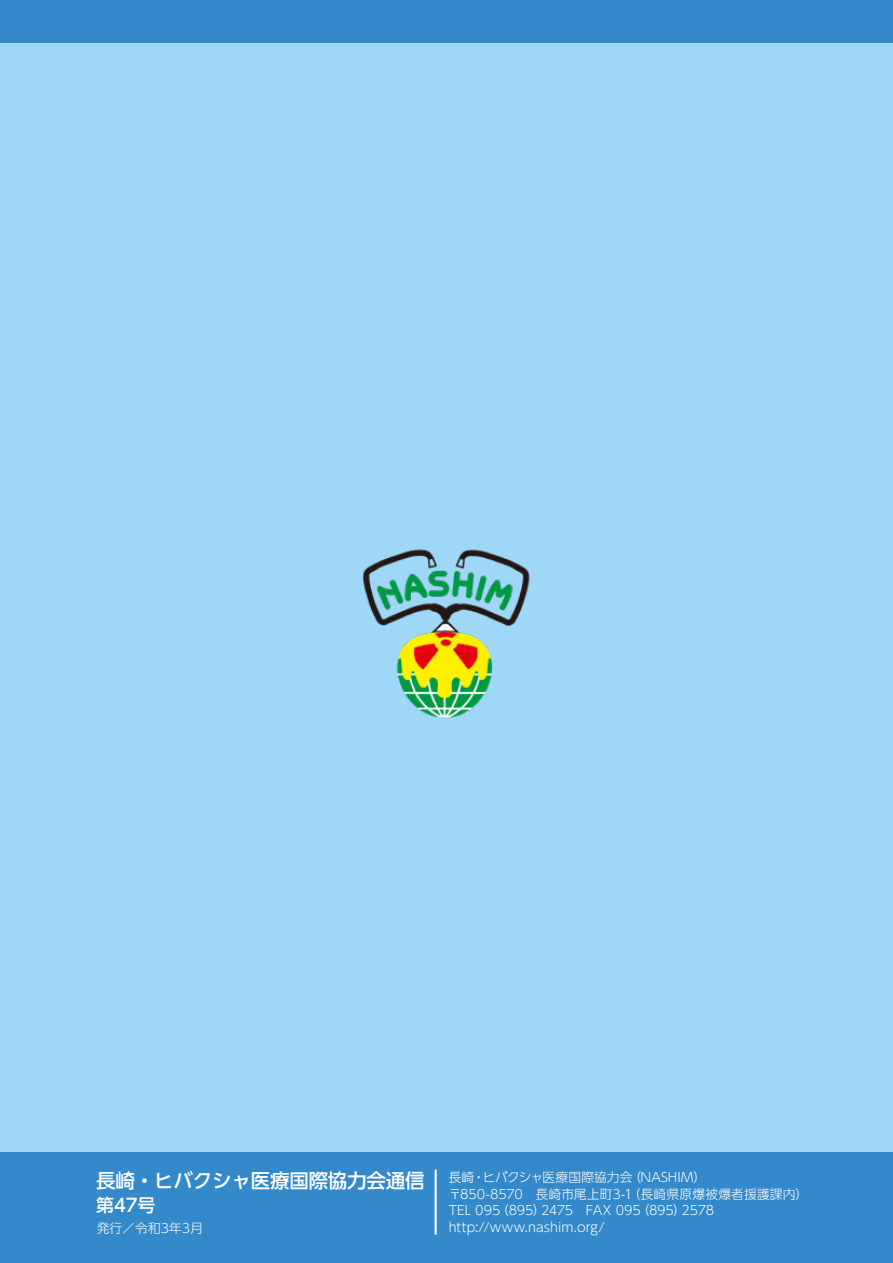
<style>
.page{position:relative;width:893px;height:1263px;background:#9fd8f7}
.page>*{position:absolute;margin:0;border:0;box-sizing:border-box;transform-origin:0 0}
.t1{font:500 19.5px "UD Shin Go Pro";letter-spacing:-.01em;color:#fff}
.t2{font:500 18px "UD Shin Go Pro";color:#fff}
.t3{font:300 12.75px/16.5px "UD Shin Go Pro";color:#fff}
</style>
<div class="page">
<div style="left:0;top:1152px;width:893px;height:111px;background:#3389ca"></div>
<div style="left:0;top:0;width:893px;height:43px;background:#3389ca"></div>
<hr style="left:435px;top:1170px;width:2px;height:64px;background:#fff">
<img style="left:362px;top:549px;width:168px;height:169px">
<h1 class="t1" style="left:96px;top:1165px;width:330px">長崎・ヒバクシャ医療国際協力会通信</h1>
<h2 class="t2" style="left:96px;top:1190px;width:61px">第47号</h2>
<p class="t3" style="left:97px;top:1219px;width:108px">発行／令和3年3月</p>
<p class="t3" style="left:449px;top:1169px;width:361px">長崎・ヒバクシャ医療国際協力会（ＮＡＳＨＩＭ）<br>〒850-8570　長崎市尾上町3-1（長崎県原爆被爆者援護課内）<br>TEL 095（895）2475 FAX 095（895）2578 http://www.nashim.org/</p>
</div>
